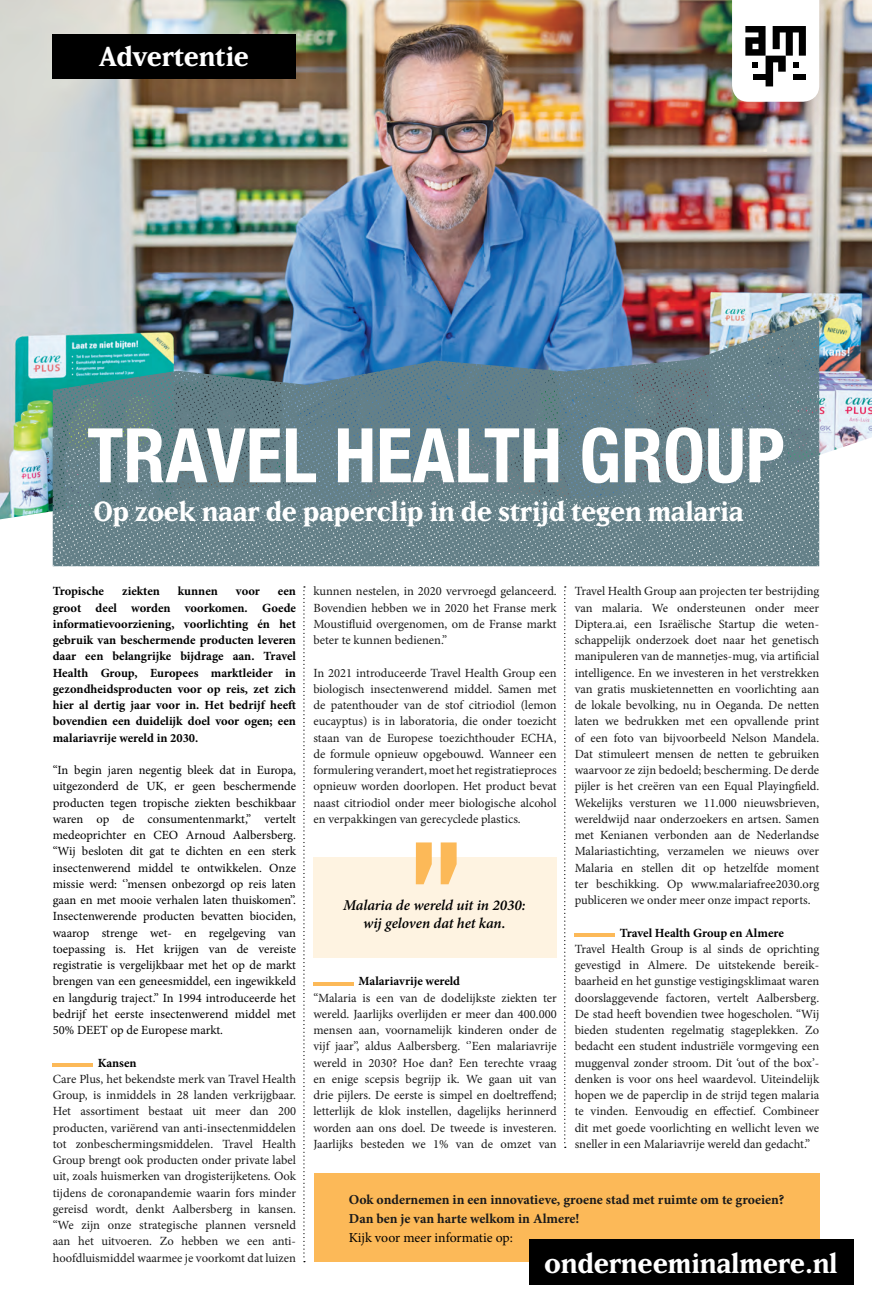
<style>
.page{position:relative;width:872px;height:1304px;background:#fff}
.page>*{position:absolute;margin:0;border:0;box-sizing:border-box;transform-origin:0 0}
.t1{font:700 condensed 75.5px "Helvetica Neue LT Std";color:#fff}
.t2{font:700 27.38px "Matrix IIOT";letter-spacing:-.01em;color:#fff}
.t3{font:700 27.12px "Matrix IIOT";letter-spacing:-.01em;color:#fff}
.t4{font:italic 600 15px "Minion Pro";color:#000}
.t5{font:700 13.75px/18.8px "Minion Pro";color:#1a1a1a}
.t6{font:13.75px "Minion Pro";letter-spacing:-.005em;color:#000}
.t7{font:12.5px/16.2px "Minion Pro";color:#1a1a1a;text-align:justify}
.t8{font:12.5px/16.2px "Minion Pro";letter-spacing:-.005em;color:#000;text-align:justify}
.t9{font:700 12.5px/16.2px "Minion Pro";letter-spacing:-.005em;color:#000;text-align:justify}
</style>
<div class="page">
<img style="left:0;top:0;width:872px;height:437px">
<hr style="left:313px;top:982px;width:41px;height:3px;background:#fcb958">
<hr style="left:53px;top:1063px;width:40px;height:4px;background:#fcb958">
<img style="left:0;top:437px;width:871px;height:100px">
<div style="left:668px;top:0;width:204px;height:159px;background:#000;opacity:.5"></div>
<svg style="left:731px;top:0;width:88px;height:102px"></svg>
<div style="left:793px;top:75px;width:13px;height:5px;background:#000"></div>
<div style="left:753px;top:75px;width:12px;height:5px;background:#000"></div>
<img style="left:53px;top:317px;width:766px;height:249px">
<svg style="left:564px;top:586px;width:2px;height:562px"></svg>
<svg style="left:303px;top:586px;width:2px;height:676px"></svg>
<div style="left:314px;top:1173px;width:505px;height:89px;background:#fcb958"></div>
<div style="left:529px;top:1239px;width:324px;height:46px;background:#000"></div>
<hr style="left:574px;top:933px;width:41px;height:4px;background:#fcb958">
<div style="left:53px;top:34px;width:243px;height:44px;background:#000"></div>
<div style="left:313px;top:858px;width:244px;height:100px;background:#fef3e1"></div>
<svg style="left:416px;top:842px;width:40px;height:42px"></svg>
<p class="t3" style="left:99px;top:40px;width:151px">Advertentie</p>
<p class="t1" style="left:87px;top:410px;width:699px">TRAVEL HEALTH GROUP</p>
<p class="t3" style="left:93px;top:495px;width:651px">Op zoek naar de paperclip in de strijd tegen malaria</p>
<p class="t9" style="left:53px;top:583px;width:53px">Tropische</p>
<p class="t9" style="left:122px;top:583px;width:39px">ziekten</p>
<p class="t9" style="left:178px;top:583px;width:41px">kunnen</p>
<p class="t9" style="left:236px;top:583px;width:25px">voor</p>
<p class="t9" style="left:53px;top:583px;width:245px;text-indent:225px">een groot deel worden voorkomen. Goede informatievoorziening, voorlichting én het gebruik van beschermende producten leveren daar een belangrijke bijdrage aan. Travel Health Group, Europees marktleider in gezondheidsproducten voor op reis, zet zich hier al dertig jaar voor in. Het bedrijf heeft bovendien een duidelijk doel voor ogen; een malariavrije wereld in 2030.</p>
<p class="t8" style="left:53px;top:762px;width:245px">“In begin jaren negentig bleek dat in Europa, uitgezonderd de UK, er geen beschermende producten tegen tropische ziekten beschikbaar waren op de consumentenmarkt,” vertelt medeoprichter en CEO Arnoud Aalbersberg. “Wij besloten dit gat te dichten en een sterk insectenwerend middel te ontwikkelen. Onze missie werd: ‘’mensen onbezorgd op reis laten gaan en met mooie verhalen laten thuiskomen’’.<br>Insectenwerende producten bevatten biociden, waarop strenge wet- en regelgeving van toepassing is. Het krijgen van de vereiste registratie is vergelijkbaar met het op de markt brengen van een geneesmiddel, een ingewikkeld en langdurig traject.” In 1994 introduceerde het bedrijf het eerste insectenwerend middel met 50% DEET op de Europese markt.</p>
<p class="t9" style="left:98px;top:1054px;width:40px">Kansen</p>
<p class="t7" style="left:53px;top:1071px;width:245px">Care Plus, het bekendste merk van Travel Health Group, is inmiddels in 28 landen verkrijgbaar.<br>Het assortiment bestaat uit meer dan 200 producten, variërend van anti-insectenmiddelen tot zonbeschermingsmiddelen. Travel Health Group brengt ook producten onder private label uit, zoals huismerken van drogisterijketens. Ook tijdens de coronapandemie waarin fors minder gereisd wordt, denkt Aalbersberg in kansen. “We zijn onze strategische plannen versneld aan het uitvoeren. Zo hebben we een anti&shy;hoofdluismiddel waarmee je voorkomt dat luizen</p>
<p class="t7" style="left:313px;top:583px;width:245px">kunnen nestelen, in 2020 vervroegd gelanceerd.<br>Bovendien hebben we in 2020 het Franse merk Moustifluid overgenomen, om de Franse markt beter te kunnen bedienen.”</p>
<p class="t7" style="left:313px;top:665px;width:245px">In 2021 introduceerde Travel Health Group een biologisch insectenwerend middel. Samen met de patenthouder van de stof citriodiol (lemon eucayptus) is in laboratoria, die onder toezicht staan van de Europese toezichthouder ECHA, de formule opnieuw opgebouwd. Wanneer een formulering verandert, moet het registratieproces opnieuw worden doorlopen. Het product bevat naast citriodiol onder meer biologische alcohol en verpakkingen van gerecyclede plastics.</p>
<p class="t4" style="left:343px;top:895px;width:184px">Malaria de wereld uit in 2030:</p>
<p class="t4" style="left:363px;top:913px;width:144px">wij geloven dat het kan.</p>
<p class="t9" style="left:358px;top:973px;width:103px">Malariavrije wereld</p>
<p class="t7" style="left:313px;top:990px;width:245px">“Malaria is een van de dodelijkste ziekten ter wereld. Jaarlijks overlijden er meer dan 400.000 mensen aan, voornamelijk kinderen onder de vijf jaar’’, aldus Aalbersberg. ‘’Een malariavrije wereld in 2030? Hoe dan? Een terechte vraag en enige scepsis begrijp ik. We gaan uit van drie pijlers. De eerste is simpel en doeltreffend; letterlijk de klok instellen, dagelijks herinnerd worden aan ons doel. De tweede is investeren.<br>Jaarlijks besteden we 1% van de omzet van</p>
<p class="t7" style="left:574px;top:583px;width:246px">Travel Health Group aan projecten ter bestrijding van malaria. We ondersteunen onder meer Diptera.ai, een Israëlische Startup die weten&shy;schappelijk onderzoek doet naar het genetisch manipuleren van de mannetjes-mug, via artificial intelligence. En we investeren in het verstrekken van gratis muskietennetten en voorlichting aan de lokale bevolking, nu in Oeganda. De netten laten we bedrukken met een opvallende print of een foto van bijvoorbeeld Nelson Mandela.<br>Dat stimuleert mensen de netten te gebruiken waarvoor ze zijn bedoeld; bescherming. De derde pijler is het creëren van een Equal Playingfield.<br>Wekelijks versturen we 11.000 nieuwsbrieven, wereldwijd naar onderzoekers en artsen. Samen met Kenianen verbonden aan de Nederlandse Malariastichting, verzamelen we nieuws over Malaria en stellen dit op hetzelfde moment ter beschikking. Op www.malariafree2030.org publiceren we onder meer onze impact reports.</p>
<p class="t9" style="left:619px;top:924px;width:166px">Travel Health Group en Almere</p>
<p class="t7" style="left:574px;top:941px;width:246px">Travel Health Group is al sinds de oprichting gevestigd in Almere. De uitstekende bereik&shy;baarheid en het gunstige vestigingsklimaat waren doorslaggevende factoren, vertelt Aalbersberg.<br>De stad heeft bovendien twee hogescholen. “Wij bieden studenten regelmatig stageplekken. Zo bedacht een student industriële vormgeving een muggenval zonder stroom. Dit ‘out of the box’- denken is voor ons heel waardevol. Uiteindelijk hopen we de paperclip in de strijd tegen malaria te vinden. Eenvoudig en effectief. Combineer dit met goede voorlichting en wellicht leven we sneller in een Malariavrije wereld dan gedacht.”</p>
<p class="t5" style="left:349px;top:1190px;width:437px">Ook ondernemen in een innovatieve, groene stad met ruimte om te groeien?<br>Dan ben je van harte welkom in Almere!</p>
<p class="t6" style="left:349px;top:1228px;width:166px">Kijk voor meer informatie op:</p>
<p class="t2" style="left:544px;top:1246px;width:295px">onderneeminalmere.nl</p>
</div>
